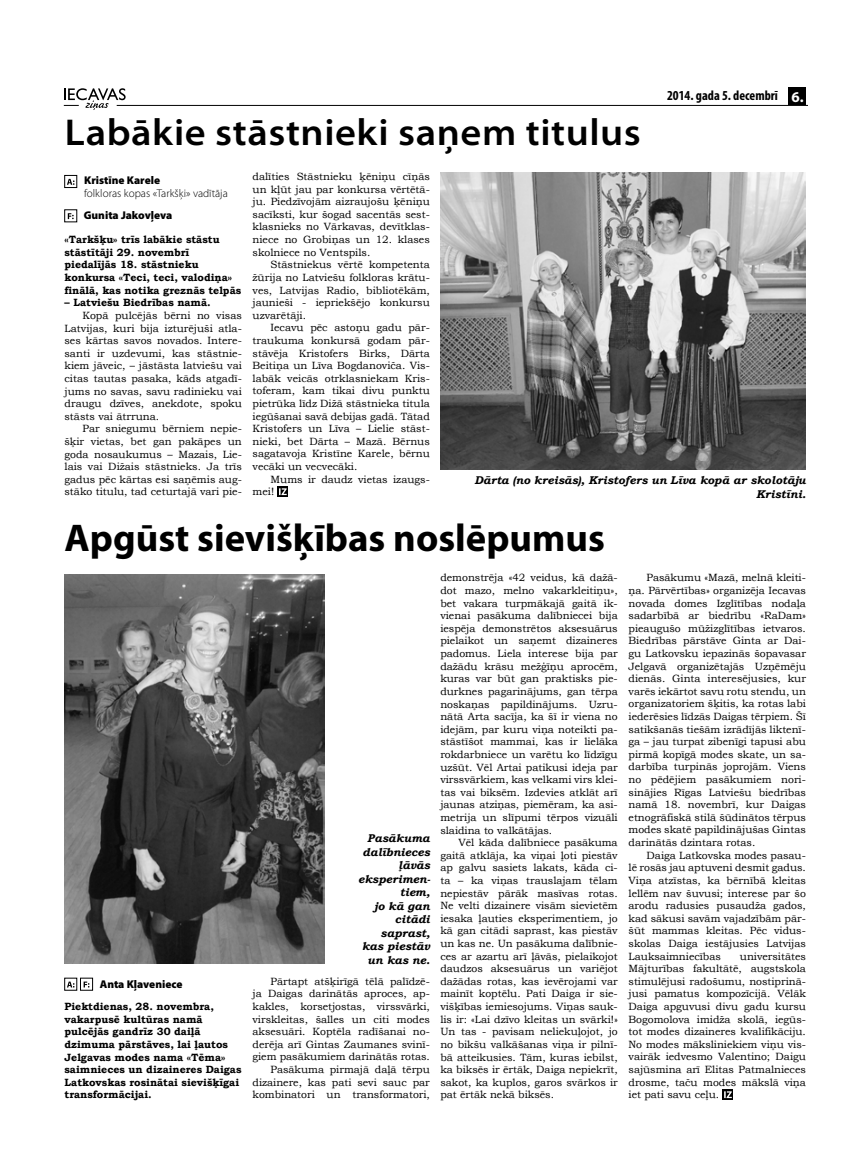
<style>
.page{position:relative;width:851px;height:1170px;background:#fff}
.page>*{position:absolute;margin:0;border:0;box-sizing:border-box;transform-origin:0 0}
.t1{font:700 38.75px "Myriad Pro";color:#000}
.t2{font:600 semi-expanded 37.5px "Myriad Pro";letter-spacing:.015em;color:#000}
.t3{font:700 condensed 13.75px "Myriad Pro";color:#000}
.t4{font:italic 700 11.25px/13.5px "Bookman Old Style";color:#000;text-align:right}
.t5{font:900 11.25px "Myriad Pro";color:#000}
.t6{font:300 11.25px "Myriad Pro";color:#000}
.t7{font:10.5px/12.6px "Bookman Old Style";letter-spacing:-.005em;color:#000;text-align:justify}
.t8{font:700 10.5px/12.6px "Bookman Old Style";color:#000}
.s1{font-stretch:normal;font-size:15px;color:#fff}
</style>
<div class="page">
<hr style="left:117px;top:105px;width:689px;height:1px;background:#000">
<svg style="left:64px;top:88px;width:62px;height:22px"></svg>
<div style="left:788px;top:87px;width:18px;height:18px;background:#000"></div>
<svg style="left:67px;top:179px;width:7px;height:6px"></svg>
<div style="left:64px;top:175px;width:13px;height:13px;border:1px solid #000"></div>
<svg style="left:68px;top:213px;width:6px;height:6px"></svg>
<div style="left:64px;top:209px;width:13px;height:13px;border:1px solid #000"></div>
<svg style="left:277px;top:486px;width:11px;height:10px"></svg>
<svg style="left:279px;top:488px;width:7px;height:7px"></svg>
<svg style="left:67px;top:981px;width:7px;height:6px"></svg>
<div style="left:64px;top:977px;width:13px;height:13px;border:1px solid #000"></div>
<svg style="left:84px;top:981px;width:5px;height:6px"></svg>
<div style="left:80px;top:977px;width:13px;height:13px;border:1px solid #000"></div>
<svg style="left:722px;top:1089px;width:11px;height:10px"></svg>
<svg style="left:724px;top:1091px;width:7px;height:6px"></svg>
<img style="left:64px;top:574px;width:260px;height:389px">
<img style="left:440px;top:173px;width:365px;height:296px">
<h2 class="t2" style="left:65px;top:112px;width:577px">Labākie stāstnieki saņem titulus</h2>
<h3 class="t3" style="left:667px;top:87px;width:138px">2014. gada 5. decembrī <span class="s1">6.</span></h3>
<p class="t5" style="left:84px;top:174px;width:77px">Kristīne Karele</p>
<p class="t6" style="left:84px;top:187px;width:145px">folkloras kopas «Tarkšķi» vadītāja</p>
<p class="t5" style="left:84px;top:208px;width:90px">Gunita Jakovļeva</p>
<p class="t8" style="left:64px;top:233px;width:178px">«Tarkšķu» trīs labākie stāstu stāstītāji 29. novembrī piedalījās 18. stāstnieku konkursa «Teci, teci, valodiņa» finālā, kas notika greznās telpās</p>
<p class="t8" style="left:64px;top:296px;width:148px">– Latviešu Biedrības namā.</p>
<p class="t7" style="left:64px;top:309px;width:179px;text-indent:18px">Kopā pulcējās bērni no visas Latvijas, kuri bija izturējuši atla&shy;ses kārtas savos novados. Intere&shy;santi ir uzdevumi, kas stāstnie&shy;kiem jāveic, – jāstāsta latviešu vai citas tautas pasaka, kāds atgadī&shy;jums no savas, savu radinieku vai draugu dzīves, anekdote, spoku stāsts vai ātrruna.</p>
<p class="t7" style="left:64px;top:422px;width:179px;text-indent:18px">Par sniegumu bērniem nepie&shy;šķir vietas, bet gan pakāpes un goda nosaukumus – Mazais, Lie&shy;lais vai Dižais stāstnieks. Ja trīs gadus pēc kārtas esi saņēmis aug&shy;stāko titulu, tad ceturtajā vari pie-</p>
<p class="t7" style="left:252px;top:170px;width:179px">dalīties Stāstnieku ķēniņu cīņās un kļūt jau par konkursa vērtētā&shy;ju. Piedzīvojām aizraujošu ķēniņu sacīksti, kur šogad sacentās sest&shy;klasnieks no Vārkavas, devītklas&shy;niece no Grobiņas un 12. klases skolniece no Ventspils.</p>
<p class="t7" style="left:252px;top:258px;width:179px;text-indent:18px">Stāstniekus vērtē kompetenta žūrija no Latviešu folkloras krātu&shy;ves, Latvijas Radio, bibliotēkām, jaunieši - iepriekšējo konkursu uzvarētāji.</p>
<p class="t7" style="left:252px;top:321px;width:179px;text-indent:18px">Iecavu pēc astoņu gadu pār&shy;traukuma konkursā godam pār&shy;stāvēja Kristofers Birks, Dārta Beitiņa un Līva Bogdanoviča. Vis&shy;labāk veicās otrklasniekam Kris&shy;toferam, kam tikai divu punktu pietrūka līdz Dižā stāstnieka titula iegūšanai savā debijas gadā. Tātad Kristofers un Līva – Lielie stāst&shy;nieki, bet Dārta – Mazā. Bērnus sagatavoja Kristīne Karele, bērnu vecāki un vecvecāki.</p>
<p class="t7" style="left:252px;top:472px;width:179px;text-indent:18px">Mums ir daudz vietas izaugs&shy;mei!</p>
<p class="t4" style="left:474px;top:473px;width:333px">Dārta (no kreisās), Kristofers un Līva kopā ar skolotāju<br>Kristīni.</p>
<h1 class="t1" style="left:64px;top:512px;width:542px">Apgūst sievišķības noslēpumus</h1>
<p class="t5" style="left:100px;top:977px;width:84px">Anta Kļaveniece</p>
<p class="t8" style="left:64px;top:999px;width:178px">Piektdienas, 28. novembra, vakarpusē kultūras namā pulcējās gandrīz 30 daiļā dzimuma pārstāves, lai ļautos<br>Jelgavas modes nama «Tēma» saimnieces un dizaineres Daigas<br>Latkovskas rosinātai sievišķīgai transformācijai.</p>
<p class="t4" style="left:358px;top:831px;width:74px">Pasākuma dalībnieces ļāvās eksperimen&shy;tiem,<br>jo kā gan citādi saprast, kas piestāv un kas ne.</p>
<p class="t7" style="left:252px;top:974px;width:179px;text-align:right">Pārtapt atšķirīgā tēlā palīdzē-<br>ja Daigas darinātās aproces, ap&shy;kakles, korsetjostas, virssvārki, virskleitas, šalles un citi modes aksesuāri. Koptēla radīšanai no&shy;derēja arī Gintas Zaumanes svinī&shy;giem pasākumiem darinātās rotas.<br>Pasākuma pirmajā daļā tērpu dizainere, kas pati sevi sauc par kombinatori un transformatori,</p>
<p class="t7" style="left:440px;top:571px;width:179px">demonstrēja «42 veidus, kā dažā&shy;dot mazo, melno vakarkleitiņu», bet vakara turpmākajā gaitā ik&shy;vienai pasākuma dalībniecei bija iespēja demonstrētos aksesuārus pielaikot un saņemt dizaineres padomus. Liela interese bija par dažādu krāsu mežģīņu aprocēm, kuras var būt gan praktisks pie&shy;durknes pagarinājums, gan tērpa noskaņas papildinājums. Uzru&shy;nātā Arta sacīja, ka šī ir viena no idejām, par kuru viņa noteikti pa&shy;stāstīšot mammai, kas ir lielāka rokdarbniece un varētu ko līdzīgu uzšūt. Vēl Artai patikusi ideja par virssvārkiem, kas velkami virs klei&shy;tas vai biksēm. Izdevies atklāt arī jaunas atziņas, piemēram, ka asi&shy;metrija un slīpumi tērpos vizuāli slaidina to valkātājas.</p>
<p class="t7" style="left:440px;top:836px;width:179px;text-indent:18px">Vēl kāda dalībniece pasākuma gaitā atklāja, ka viņai ļoti piestāv ap galvu sasiets lakats, kāda ci&shy;ta – ka viņas trauslajam tēlam nepiestāv pārāk masīvas rotas.<br>Ne velti dizainere visām sievietēm iesaka ļauties eksperimentiem, jo kā gan citādi saprast, kas piestāv un kas ne. Un pasākuma dalībnie&shy;ces ar azartu arī ļāvās, pielaikojot daudzos aksesuārus un variējot dažādas rotas, kas ievērojami var mainīt koptēlu. Pati Daiga ir sie&shy;višķības iemiesojums. Viņas sauk&shy;lis ir: «Lai dzīvo kleitas un svārki!» Un tas - pavisam neliekuļojot, jo no bikšu valkāšanas viņa ir pilnī&shy;bā atteikusies. Tām, kuras iebilst, ka biksēs ir ērtāk, Daiga nepiekrīt, sakot, ka kuplos, garos svārkos ir pat ērtāk nekā biksēs.</p>
<p class="t7" style="left:628px;top:571px;width:179px;text-indent:18px">Pasākumu «Mazā, melnā kleiti&shy;ņa. Pārvērtības» organizēja Iecavas novada domes Izglītības nodaļa sadarbībā ar biedrību «RaDam» pieaugušo mūžizglītības ietvaros.<br>Biedrības pārstāve Ginta ar Dai&shy;gu Latkovsku iepazinās šopavasar Jelgavā organizētajās Uzņēmēju dienās. Ginta interesējusies, kur varēs iekārtot savu rotu stendu, un organizatoriem šķitis, ka rotas labi iederēsies līdzās Daigas tērpiem. Šī satikšanās tiešām izrādījās liktenī&shy;ga – jau turpat zibenīgi tapusi abu pirmā kopīgā modes skate, un sa&shy;darbība turpinās joprojām. Viens no pēdējiem pasākumiem nori&shy;sinājies Rīgas Latviešu biedrības namā 18. novembrī, kur Daigas etnogrāfiskā stilā šūdinātos tērpus modes skatē papildinājušas Gintas darinātās dzintara rotas.</p>
<p class="t7" style="left:628px;top:848px;width:179px;text-indent:18px">Daiga Latkovska modes pasau&shy;lē rosās jau aptuveni desmit gadus.<br>Viņa atzīstas, ka bērnībā kleitas lellēm nav šuvusi; interese par šo arodu radusies pusaudža gados, kad sākusi savām vajadzībām pār&shy;šūt mammas kleitas. Pēc vidus&shy;skolas Daiga iestājusies Latvijas Lauksaimniecības</p>
<p class="t7" style="left:628px;top:949px;width:179px;text-indent:111px">universitātes Mājturības fakultātē, augstskola stimulējusi radošumu, nostiprinā&shy;jusi pamatus kompozīcijā. Vēlāk Daiga apguvusi divu gadu kursu Bogomolova imidža skolā, iegūs&shy;tot modes dizaineres kvalifikāciju.<br>No modes māksliniekiem viņu vis&shy;vairāk iedvesmo Valentino; Daigu sajūsmina arī Elitas Patmalnieces drosme, taču modes mākslā viņa iet pati savu ceļu.</p>
</div>
